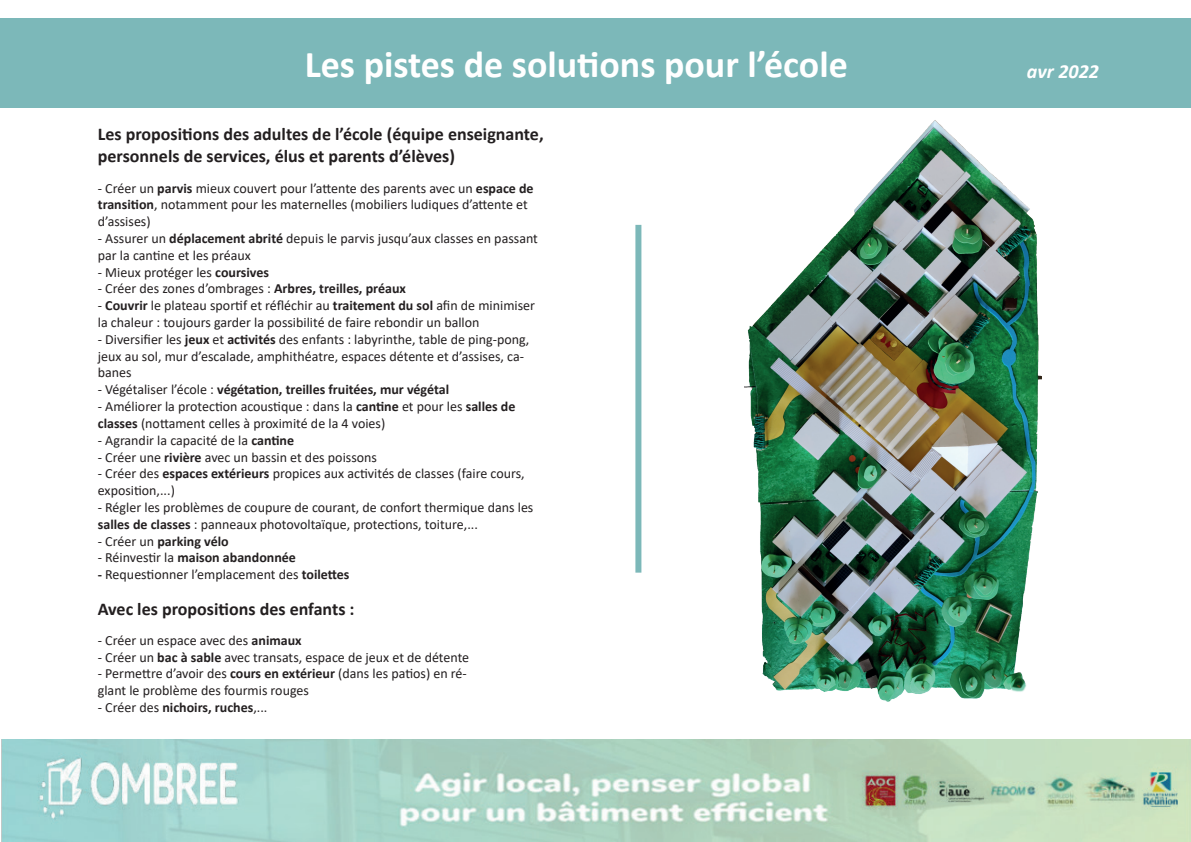
<style>
.page{position:relative;width:1191px;height:842px;background:#fff}
.page>*{position:absolute;margin:0;border:0;box-sizing:border-box;transform-origin:0 0}
.t1{font:700 38px "Calibri";color:#fff}
.t2{font:italic 700 20px "Calibri";color:#fff}
.t3{font:700 18px/21.6px "Calibri";color:#231f20}
.t4{font:14px/16.8px "Calibri";color:#231f20}
.t5{font:700 14px "Calibri";color:#231f20}
.s1{font-weight:700}
.s2{font-weight:400}
</style>
<div class="page">
<div style="left:635px;top:225px;width:6px;height:348px;background:#7cb8b9"></div>
<img style="left:1px;top:740px;width:1190px;height:102px">
<div style="left:1px;top:18px;width:1189px;height:90px;background:#7cb8b9"></div>
<img style="left:744px;top:120px;width:297px;height:582px">
<h1 class="t1" style="left:305px;top:38px;width:544px">Les pistes de solutions pour l’école</h1>
<p class="t3" style="left:98px;top:123px;width:447px">Les propositions des adultes de l’école (équipe enseignante, personnels de services, élus et parents d’élèves)</p>
<p class="t4" style="left:98px;top:179px;width:437px">- Créer un <span class="s1">parvis</span> mieux couvert pour l’attente des parents avec un <span class="s1">espace de transition</span>, notamment pour les maternelles (mobiliers ludiques d’attente et d’assises)</p>
<p class="t4" style="left:98px;top:230px;width:441px">- Assurer un <span class="s1">déplacement abrité</span> depuis le parvis jusqu’aux classes en passant par la cantine et les préaux</p>
<p class="t4" style="left:98px;top:263px;width:173px">- Mieux protéger les <span class="s1">coursives</span></p>
<p class="t4" style="left:98px;top:280px;width:310px">- Créer des zones d’ombrages : <span class="s1">Arbres, treilles, préaux</span></p>
<p class="t4" style="left:98px;top:297px;width:439px">- <span class="s1">Couvrir</span> le plateau sportif et réfléchir au <span class="s1">traitement du sol</span> afin de minimiser la chaleur : toujours garder la possibilité de faire rebondir un ballon</p>
<p class="t4" style="left:98px;top:330px;width:433px">- Diversifier les <span class="s1">jeux</span> et <span class="s1">activités</span> des enfants : labyrinthe, table de ping-pong, jeux au sol, mur d’escalade, amphithéatre, espaces détente et d’assises, ca&shy;banes</p>
<p class="t5" style="left:98px;top:380px;width:353px"><span class="s2">- Végétaliser l’école :</span> végétation, treilles fruitées, mur végétal</p>
<p class="t4" style="left:98px;top:398px;width:419px">- Améliorer la protection acoustique : dans la <span class="s1">cantine</span> et pour les <span class="s1">salles de classes</span> (nottament celles à proximité de la 4 voies)</p>
<p class="t4" style="left:98px;top:431px;width:198px">- Agrandir la capacité de la <span class="s1">cantine</span></p>
<p class="t4" style="left:98px;top:448px;width:281px">- Créer une <span class="s1">rivière</span> avec un bassin et des poissons</p>
<p class="t4" style="left:98px;top:465px;width:428px">- Créer des <span class="s1">espaces extérieurs</span> propices aux activités de classes (faire cours, exposition,...)</p>
<p class="t4" style="left:98px;top:498px;width:437px">- Régler les problèmes de coupure de courant, de confort thermique dans les <span class="s1">salles de classes</span> : panneaux photovoltaïque, protections, toiture,...</p>
<p class="t5" style="left:98px;top:531px;width:132px"><span class="s2">- Créer un</span> parking vélo</p>
<p class="t5" style="left:98px;top:548px;width:200px"><span class="s2">- Réinvestir la</span> maison abandonnée</p>
<p class="t4" style="left:98px;top:566px;width:253px"><span class="s1">-</span> Requestionner l’emplacement des <span class="s1">toilettes</span></p>
<p class="t3" style="left:98px;top:598px;width:258px">Avec les propositions des enfants :</p>
<p class="t4" style="left:98px;top:631px;width:205px">- Créer un espace avec des <span class="s1">animaux</span></p>
<p class="t4" style="left:98px;top:648px;width:373px">- Créer un <span class="s1">bac à sable</span> avec transats, espace de jeux et de détente</p>
<p class="t4" style="left:98px;top:665px;width:370px">- Permettre d’avoir des <span class="s1">cours en extérieur</span> (dans les patios) en ré&shy;glant le problème des fourmis rouges</p>
<p class="t5" style="left:98px;top:697px;width:171px"><span class="s2">- Créer des</span> nichoirs, ruches<span class="s2">,...</span></p>
<h2 class="t2" style="left:1027px;top:57px;width:74px">avr 2022</h2>
</div>
